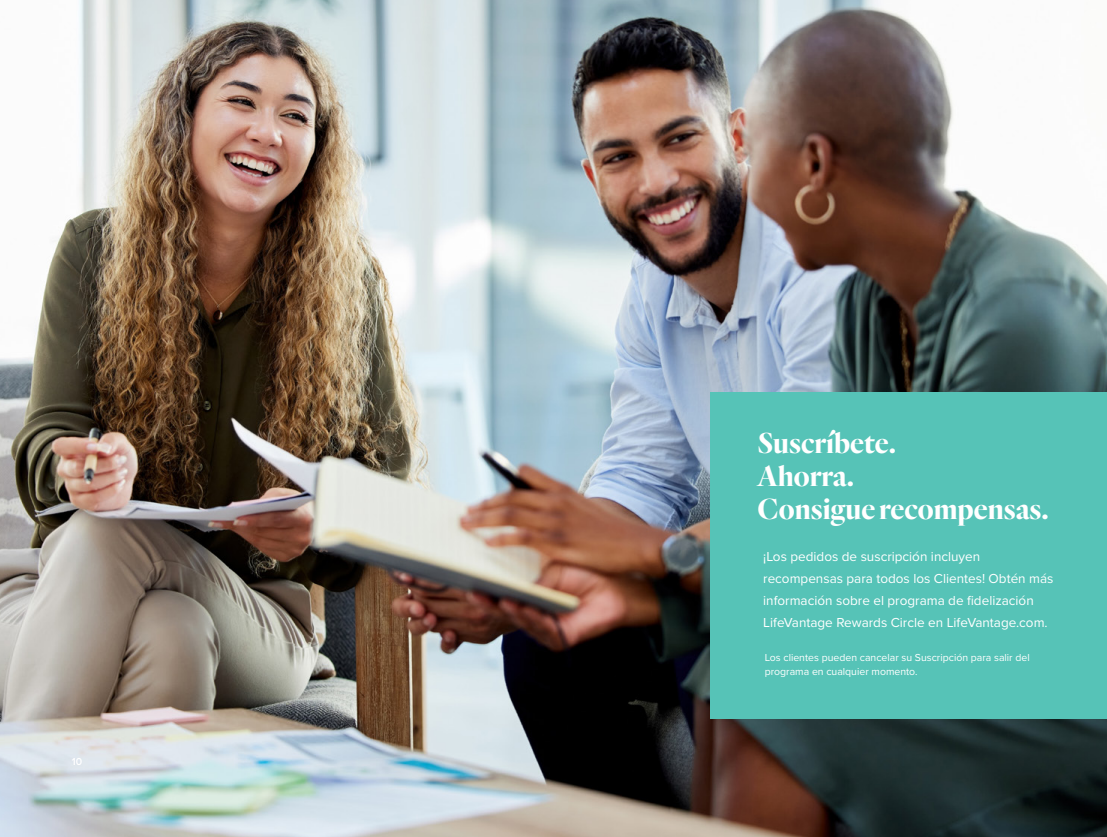
<style>
.page{position:relative;width:1107px;height:837px;background:#fff}
.page>*{position:absolute;margin:0;border:0;box-sizing:border-box;transform-origin:0 0}
.t1{font:700 30px/33px "Quarto";color:#fff}
.t2{font:13.5px/21.8px "Proxima Nova";color:#fff}
.t3{font:10.5px/13.5px "Proxima Nova";color:#fff}
.t4{font:600 10.5px "Proxima Nova";color:#fff}
</style>
<div class="page">
<img style="left:0;top:0;width:1107px;height:837px">
<div style="left:711px;top:393px;width:396px;height:326px;background:#56c3b7"></div>
<p class="t4" style="left:72px;top:754px;width:12px">10</p>
<h1 class="t1" style="left:758px;top:427px;width:293px">Suscríbete.<br>Ahorra.<br>Consigue recompensas.</h1>
<p class="t2" style="left:763px;top:545px;width:292px">¡Los pedidos de suscripción incluyen recompensas para todos los Clientes! Obtén más información sobre el programa de fidelización LifeVantage Rewards Circle en LifeVantage.com.</p>
<p class="t3" style="left:765px;top:651px;width:267px">Los clientes pueden cancelar su Suscripción para salir del programa en cualquier momento.</p>
</div>
